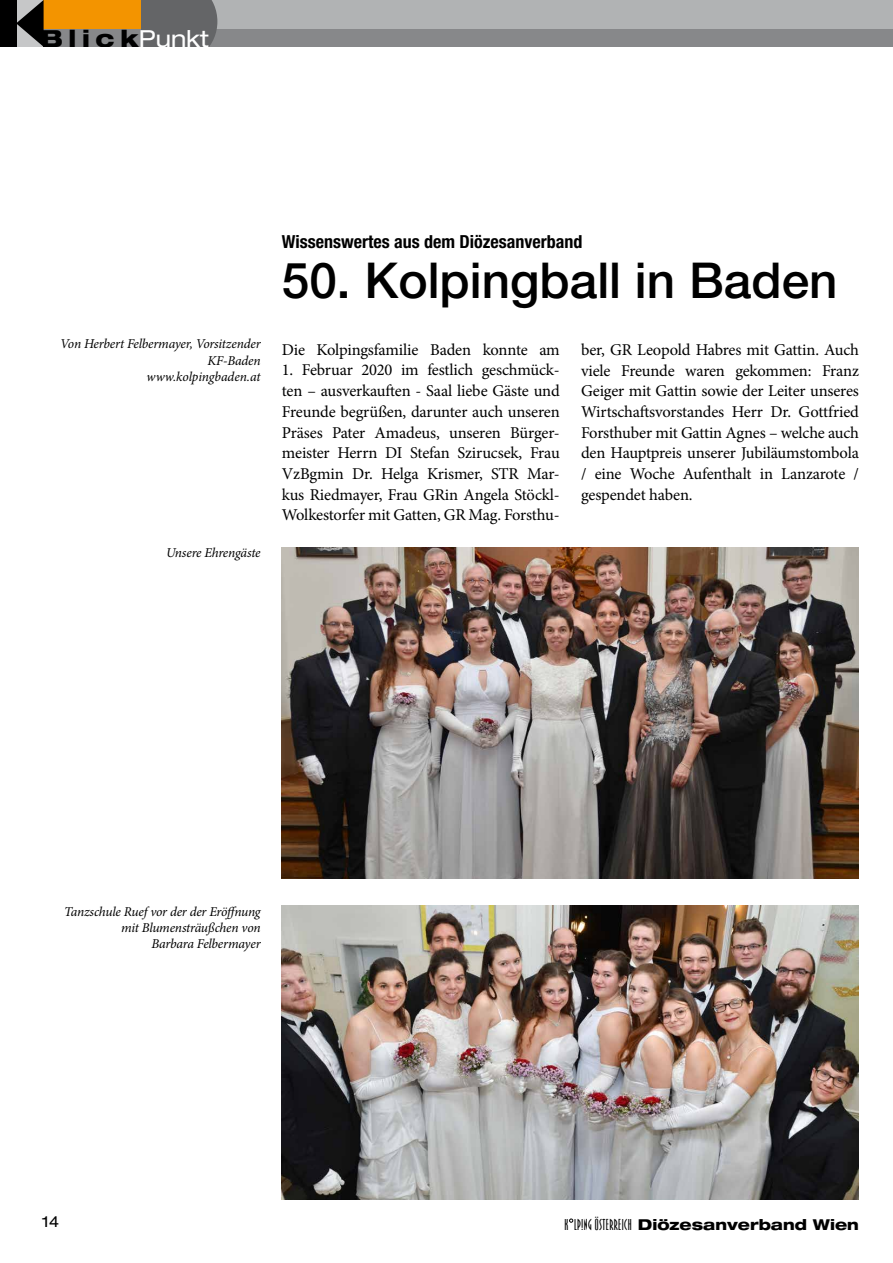
<style>
.page{position:relative;width:893px;height:1263px;background:#fff}
.page>*{position:absolute;margin:0;border:0;box-sizing:border-box;transform-origin:0 0}
.t1{font:500 49.5px "Helvetica Neue LT Std";color:#000}
.t2{font:800 expanded 23.55px "Helvetica Neue LT Std";color:#000}
.t3{font:700 condensed 18px "Helvetica Neue LT Std";color:#000}
.t4{font:16.5px/20.7px "Minion Pro";letter-spacing:-.015em;color:#000;text-align:justify}
.t5{font:800 expanded 15px "Helvetica Neue LT Std";color:#000}
.t6{font:expanded 15px "Helvetica Neue LT Std";color:#000}
.t7{font:italic 13.5px/16.2px "Minion Pro";letter-spacing:-.015em;color:#000;text-align:right}
.s1{font-weight:400;color:#fff}
.s2{font-family:"Pritchard Plain";font-weight:400;font-stretch:normal;font-size:16.5px}
</style>
<div class="page">
<div style="left:141px;top:0;width:752px;height:36px;background:#b1b3b4"></div>
<div style="left:0;top:30px;width:893px;height:17px;background:#87888a"></div>
<div style="left:141px;top:0;width:76px;height:47px;background:#646567"></div>
<div style="left:35px;top:0;width:106px;height:30px;background:#f39400"></div>
<svg style="left:17px;top:0;width:27px;height:47px"></svg>
<div style="left:0;top:0;width:17px;height:47px;background:#000"></div>
<svg style="left:569px;top:1218px;width:4px;height:4px"></svg>
<img style="left:282px;top:906px;width:577px;height:293px">
<img style="left:282px;top:547px;width:577px;height:332px">
<h2 class="t2" style="left:41px;top:23px;width:170px">B l i c k<span class="s1">Punkt</span></h2>
<p class="t7" style="left:60px;top:336px;width:202px">Von Herbert Felbermayer, Vorsitzender<br>KF-Baden<br>www.kolpingbaden.at</p>
<p class="t7" style="left:166px;top:545px;width:96px">Unsere Ehrengäste</p>
<p class="t3" style="left:282px;top:231px;width:302px">Wissenswertes aus dem Diözesanverband</p>
<h1 class="t1" style="left:282px;top:251px;width:557px">50. Kolpingball in Baden</h1>
<p class="t4" style="left:282px;top:339px;width:279px">Die Kolpingsfamilie Baden konnte am</p>
<p class="t4" style="left:282px;top:360px;width:279px">1. Februar 2020 im festlich geschmück&shy;ten – ausverkauften - Saal liebe Gäste und Freunde begrüßen, darunter auch unseren Präses Pater Amadeus, unseren Bürger&shy;meister Herrn DI Stefan Szirucsek, Frau VzBgmin Dr. Helga Krismer, STR Mar&shy;kus Riedmayer, Frau GRin Angela Stöckl-Wolkestorfer mit Gatten, GR Mag. Forsthu-</p>
<p class="t4" style="left:581px;top:339px;width:279px">ber, GR Leopold Habres mit Gattin. Auch viele Freunde waren gekommen: Franz Geiger mit Gattin sowie der Leiter unseres Wirtschaftsvorstandes Herr Dr. Gottfried Forsthuber mit Gattin Agnes – welche auch den Hauptpreis unserer Jubiläumstombola / eine Woche Aufenthalt in Lanzarote / gespendet haben.</p>
<p class="t7" style="left:64px;top:903px;width:198px">Tanzschule Ruef vor der der Eröffnung mit Blumensträußchen von<br>Barbara Felbermayer</p>
<p class="t6" style="left:43px;top:1212px;width:18px">14</p>
<p class="t5" style="left:564px;top:1215px;width:296px"><span class="s2">K LP!NG ÖSTERREICH</span> Diözesanverband Wien</p>
</div>
